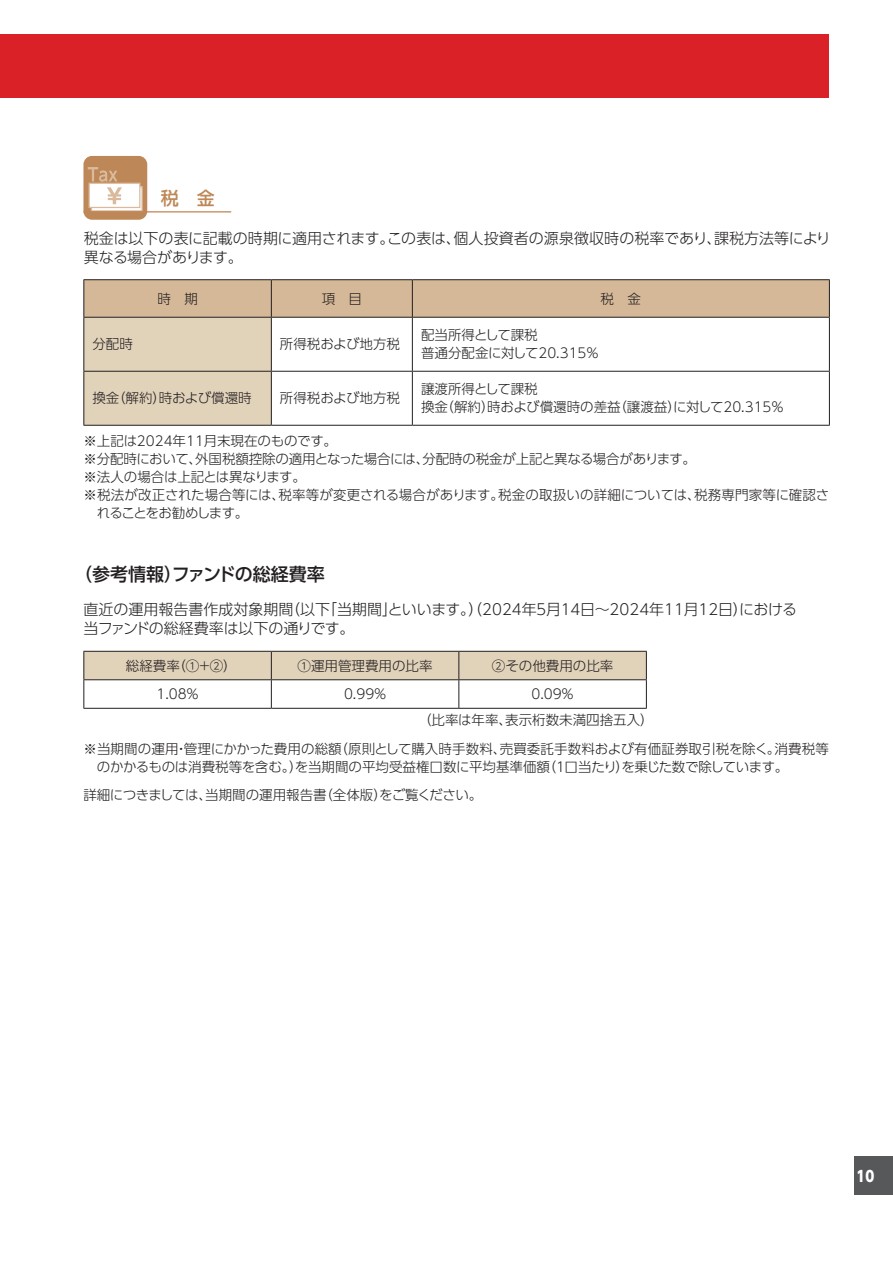
<style>
.page{position:relative;width:893px;height:1263px;background:#fff}
.page>*{position:absolute;margin:0;border:0;box-sizing:border-box;transform-origin:0 0}
.t1{font:500 18px "UD Shin Go Pro";color:#231f20}
.t2{font:500 18px "UD Shin Go Pro";color:#be8757}
.t3{font:300 15px/18.8px "UD Shin Go Pro";color:#231f20}
.t4{font:800 15px "UD Shin Go Pro";color:#fff;scale:.9 1}
.t5{font:300 13.5px/18px "UD Shin Go Pro";color:#231f20}
.t6{font:300 13.5px "UD Shin Go Pro";letter-spacing:-.02em;color:#231f20}
.t7{font:300 13.5px "UD Shin Go Pro";letter-spacing:-.085em;color:#231f20}
</style>
<div class="page">
<div style="left:855px;top:1157px;width:38px;height:38px;background:#57585a"></div>
<div style="left:83px;top:156px;width:64px;height:64px;background:#be8757;border-radius:9px"></div>
<div style="left:91px;top:187px;width:51px;height:24px;background:linear-gradient(to right,#fff,#fff)"></div>
<div style="left:91px;top:186px;width:52px;height:26px;border:1px solid #daba9d"></div>
<div style="left:89px;top:183px;width:51px;height:24px;background:#fff"></div>
<div style="left:89px;top:183px;width:51px;height:25px;border:1px solid #daba9d"></div>
<svg style="left:88px;top:167px;width:34px;height:37px"></svg>
<hr style="left:83px;top:211px;width:148px;height:1px;background:#be8757">
<svg style="left:84px;top:280px;width:745px;height:145px"></svg>
<hr style="left:83px;top:279px;width:188px;height:1px;background:#231f20">
<hr style="left:83px;top:280px;width:1px;height:37px;background:#231f20">
<hr style="left:271px;top:279px;width:141px;height:1px;background:#231f20">
<hr style="left:271px;top:280px;width:1px;height:37px;background:#231f20">
<hr style="left:412px;top:279px;width:418px;height:1px;background:#231f20">
<hr style="left:412px;top:280px;width:1px;height:37px;background:#231f20">
<hr style="left:829px;top:280px;width:1px;height:37px;background:#231f20">
<hr style="left:83px;top:317px;width:188px;height:1px;background:#231f20">
<hr style="left:83px;top:318px;width:1px;height:53px;background:#231f20">
<hr style="left:271px;top:317px;width:141px;height:1px;background:#231f20">
<hr style="left:271px;top:318px;width:1px;height:53px;background:#231f20">
<hr style="left:412px;top:317px;width:418px;height:1px;background:#231f20">
<hr style="left:412px;top:318px;width:1px;height:53px;background:#231f20">
<hr style="left:829px;top:318px;width:1px;height:53px;background:#231f20">
<hr style="left:83px;top:371px;width:188px;height:1px;background:#231f20">
<hr style="left:83px;top:372px;width:1px;height:53px;background:#231f20">
<hr style="left:271px;top:371px;width:141px;height:1px;background:#231f20">
<hr style="left:271px;top:372px;width:1px;height:53px;background:#231f20">
<hr style="left:412px;top:371px;width:418px;height:1px;background:#231f20">
<hr style="left:412px;top:372px;width:1px;height:53px;background:#231f20">
<hr style="left:829px;top:372px;width:1px;height:53px;background:#231f20">
<hr style="left:83px;top:425px;width:188px;height:1px;background:#231f20">
<hr style="left:271px;top:425px;width:141px;height:1px;background:#231f20">
<hr style="left:412px;top:425px;width:418px;height:1px;background:#231f20">
<svg style="left:83px;top:651px;width:564px;height:57px"></svg>
<hr style="left:83px;top:708px;width:188px;height:1px;background:#231f20">
<hr style="left:271px;top:708px;width:188px;height:1px;background:#231f20">
<hr style="left:459px;top:708px;width:188px;height:1px;background:#231f20">
<div style="left:0;top:34px;width:823px;height:64px;background:#da2128"></div>
<hr style="left:825px;top:34px;width:4px;height:64px;background:#da2128">
<h1 class="t2" style="left:161px;top:184px;width:55px">税　金</h1>
<p class="t3" style="left:84px;top:229px;width:749px">税金は以下の表に記載の時期に適用されます。この表は、個人投資者の源泉徴収時の税率であり、課税方法等により異なる場合があります。</p>
<p class="t5" style="left:157px;top:289px;width:42px">時　期</p>
<p class="t5" style="left:322px;top:289px;width:42px">項　目</p>
<p class="t5" style="left:601px;top:289px;width:42px">税　金</p>
<p class="t5" style="left:92px;top:335px;width:42px">分配時</p>
<p class="t5" style="left:280px;top:335px;width:122px">所得税および地方税</p>
<p class="t5" style="left:421px;top:326px;width:180px">配当所得として課税<br>普通分配金に対して20.315％</p>
<p class="t5" style="left:92px;top:389px;width:161px">換金（解約）時および償還時</p>
<p class="t5" style="left:280px;top:389px;width:122px">所得税および地方税</p>
<p class="t5" style="left:421px;top:380px;width:365px">譲渡所得として課税<br>換金（解約）時および償還時の差益（譲渡益）に対して20.315％</p>
<p class="t5" style="left:83px;top:431px;width:255px">※上記は2024年11月末現在のものです。</p>
<p class="t5" style="left:83px;top:449px;width:614px">※分配時において、外国税額控除の適用となった場合には、分配時の税金が上記と異なる場合があります。</p>
<p class="t6" style="left:83px;top:466px;width:224px">※法人の場合は上記とは異なります。</p>
<p class="t5" style="left:83px;top:485px;width:747px">※税法が改正された場合等には、税率等が変更される場合があります。税金の取扱いの詳細については、税務専門家等に確認さ</p>
<p class="t7" style="left:97px;top:502px;width:153px">れることをお勧めします。</p>
<h1 class="t1" style="left:74px;top:560px;width:252px">（参考情報）ファンドの総経費率</h1>
<p class="t3" style="left:83px;top:600px;width:715px">直近の運用報告書作成対象期間（以下「当期間」といいます。）（2024年５月14日～2024年11月12日）における当ファンドの総経費率は以下の通りです。</p>
<p class="t5" style="left:126px;top:656px;width:112px">総経費率（①＋②）</p>
<p class="t5" style="left:298px;top:656px;width:137px">①運用管理費用の比率</p>
<p class="t5" style="left:492px;top:656px;width:123px">②その他費用の比率</p>
<p class="t5" style="left:157px;top:684px;width:44px">1.08％</p>
<p class="t5" style="left:344px;top:684px;width:44px">0.99％</p>
<p class="t5" style="left:418px;top:680px;width:237px;line-height:26.2px;text-indent:114px">0.09％<br>（比率は年率、表示桁数未満四捨五入）</p>
<p class="t5" style="left:97px;top:739px;width:733px;text-indent:-14px">※当期間の運用・管理にかかった費用の総額（原則として購入時手数料、売買委託手数料および有価証券取引税を除く。消費税等のかかるものは消費税等を含む。）を当期間の平均受益権口数に平均基準価額（１口当たり）を乗じた数で除しています。</p>
<p class="t5" style="left:83px;top:786px;width:400px">詳細につきましては、当期間の運用報告書（全体版）をご覧ください。</p>
<p class="t4" style="left:856px;top:1163px;width:21px">10</p>
</div>
